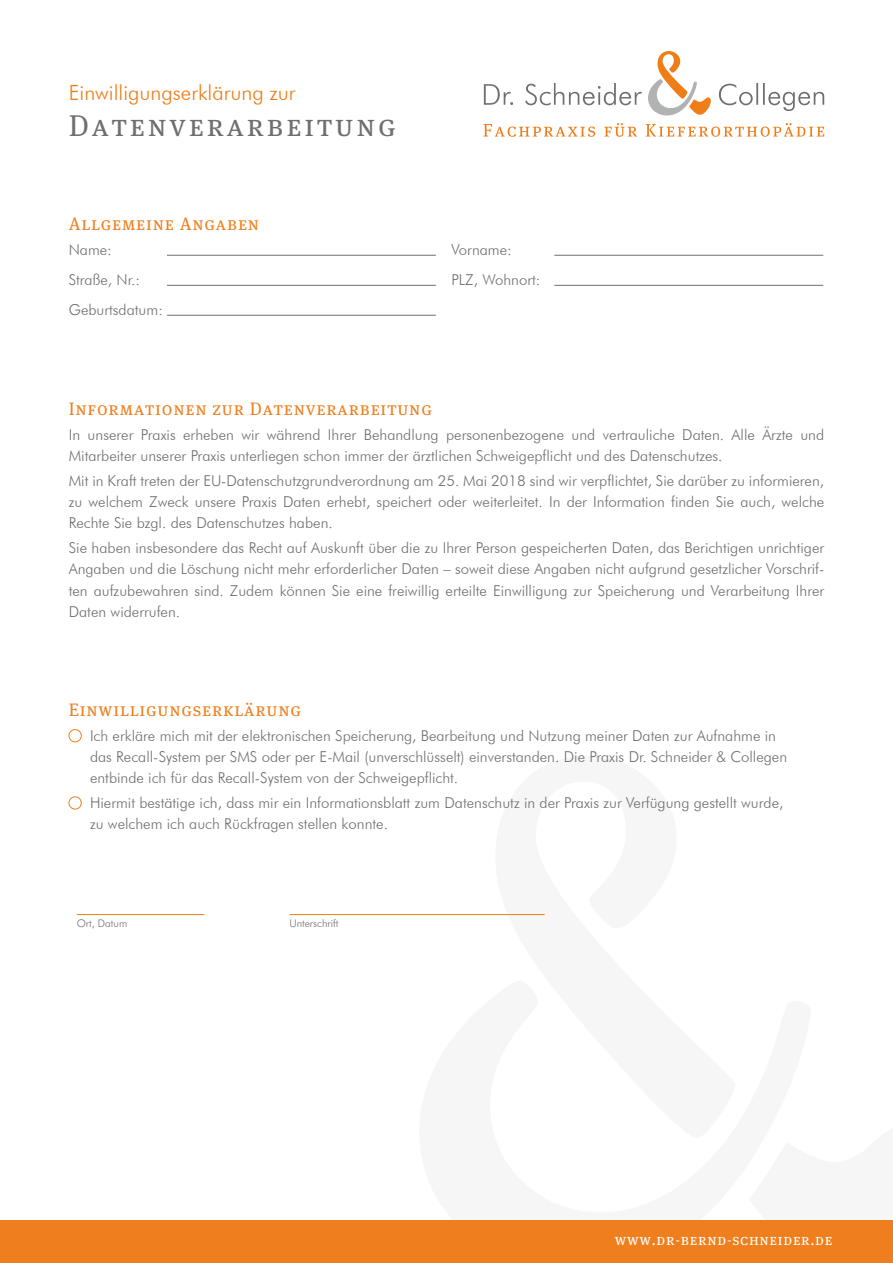
<style>
.page{position:relative;width:893px;height:1263px;background:#fff}
.page>*{position:absolute;margin:0;border:0;box-sizing:border-box;transform-origin:0 0}
.t1{font:30px "Meta Serif Sc";letter-spacing:.1em;color:#6f6f6e}
.t2{font:300 21px "Futura BT";color:#ef7d18}
.t3{font:18px "Meta Serif Sc";letter-spacing:.05em;color:#ef7e1d}
.t4{font:300 15px/21px "Futura BT";color:#6f6f6e}
.t5{font:15px "Meta Serif Sc";letter-spacing:.05em;color:#fff}
.t6{font:300 10.5px "Futura BT";color:#6f6f6e}
</style>
<div class="page">
<div style="left:0;top:1220px;width:893px;height:43px;background:#ef7e1d"></div>
<svg style="left:648px;top:51px;width:63px;height:64px"></svg>
<svg style="left:719px;top:83px;width:105px;height:28px"></svg>
<svg style="left:483px;top:123px;width:341px;height:14px"></svg>
<svg style="left:484px;top:83px;width:158px;height:22px"></svg>
<hr style="left:77px;top:914px;width:127px;height:1px;background:#ef7d18">
<hr style="left:290px;top:914px;width:255px;height:1px;background:#ef7d18">
<hr style="left:554px;top:255px;width:269px;height:1px;background:#6f6f6e">
<hr style="left:554px;top:285px;width:269px;height:1px;background:#6f6f6e">
<hr style="left:167px;top:255px;width:269px;height:1px;background:#6f6f6e">
<hr style="left:167px;top:285px;width:269px;height:1px;background:#6f6f6e">
<hr style="left:167px;top:315px;width:269px;height:1px;background:#6f6f6e">
<div style="left:69px;top:729px;width:12px;height:13px;border:1px solid #ef7e1d;border-radius:50%"></div>
<div style="left:69px;top:796px;width:12px;height:13px;border:1px solid #ef7e1d;border-radius:50%"></div>
<h2 class="t2" style="left:69px;top:80px;width:228px">Einwilligungserklärung zur</h2>
<h1 class="t1" style="left:69px;top:109px;width:328px">Datenverarbeitung</h1>
<p class="t3" style="left:69px;top:213px;width:192px">Allgemeine Angaben</p>
<p class="t4" style="left:69px;top:239px;width:45px">Name:</p>
<p class="t4" style="left:451px;top:239px;width:62px">Vorname:</p>
<p class="t4" style="left:69px;top:269px;width:73px">Straße, Nr.:</p>
<p class="t4" style="left:451px;top:269px;width:91px">PLZ, Wohnort:</p>
<p class="t4" style="left:69px;top:299px;width:96px">Geburtsdatum:</p>
<p class="t3" style="left:69px;top:398px;width:365px">Informationen zur Datenverarbeitung</p>
<p class="t4" style="left:69px;top:424px;width:757px">In unserer Praxis erheben wir während Ihrer Behandlung personenbezogene und vertrauliche Daten. Alle Ärzte und<br>Mitarbeiter unserer Praxis unterliegen schon immer der ärztlichen Schweigepflicht und des Datenschutzes.</p>
<p class="t4" style="left:69px;top:470px;width:757px;text-align:justify">Mit in Kraft treten der EU-Datenschutzgrundverordnung am 25. Mai 2018 sind wir verpflichtet, Sie darüber zu informieren, zu welchem Zweck unsere Praxis Daten erhebt, speichert oder weiterleitet. In der Information finden Sie auch, welche Rechte Sie bzgl. des Datenschutzes haben.</p>
<p class="t4" style="left:69px;top:537px;width:757px;text-align:justify">Sie haben insbesondere das Recht auf Auskunft über die zu Ihrer Person gespeicherten Daten, das Berichtigen unrichtiger Angaben und die Löschung nicht mehr erforderlicher Daten – soweit diese Angaben nicht aufgrund gesetzlicher Vorschrif&shy;ten aufzubewahren sind. Zudem können Sie eine freiwillig erteilte Einwilligung zur Speicherung und Verarbeitung Ihrer Daten widerrufen.</p>
<p class="t3" style="left:69px;top:699px;width:234px">Einwilligungserklärung</p>
<p class="t4" style="left:90px;top:725px;width:699px">Ich erkläre mich mit der elektronischen Speicherung, Bearbeitung und Nutzung meiner Daten zur Aufnahme in das Recall-System per SMS oder per E-Mail (unverschlüsselt) einverstanden. Die Praxis Dr. Schneider &amp; Collegen entbinde ich für das Recall-System von der Schweigepflicht.</p>
<p class="t4" style="left:90px;top:792px;width:695px">Hiermit bestätige ich, dass mir ein Informationsblatt zum Datenschutz in der Praxis zur Verfügung gestellt wurde, zu welchem ich auch Rückfragen stellen konnte.</p>
<p class="t6" style="left:77px;top:916px;width:52px">Ort, Datum</p>
<p class="t6" style="left:289px;top:916px;width:51px">Unterschrift</p>
<p class="t5" style="left:615px;top:1231px;width:219px">www.dr-bernd-schneider.de</p>
</div>
